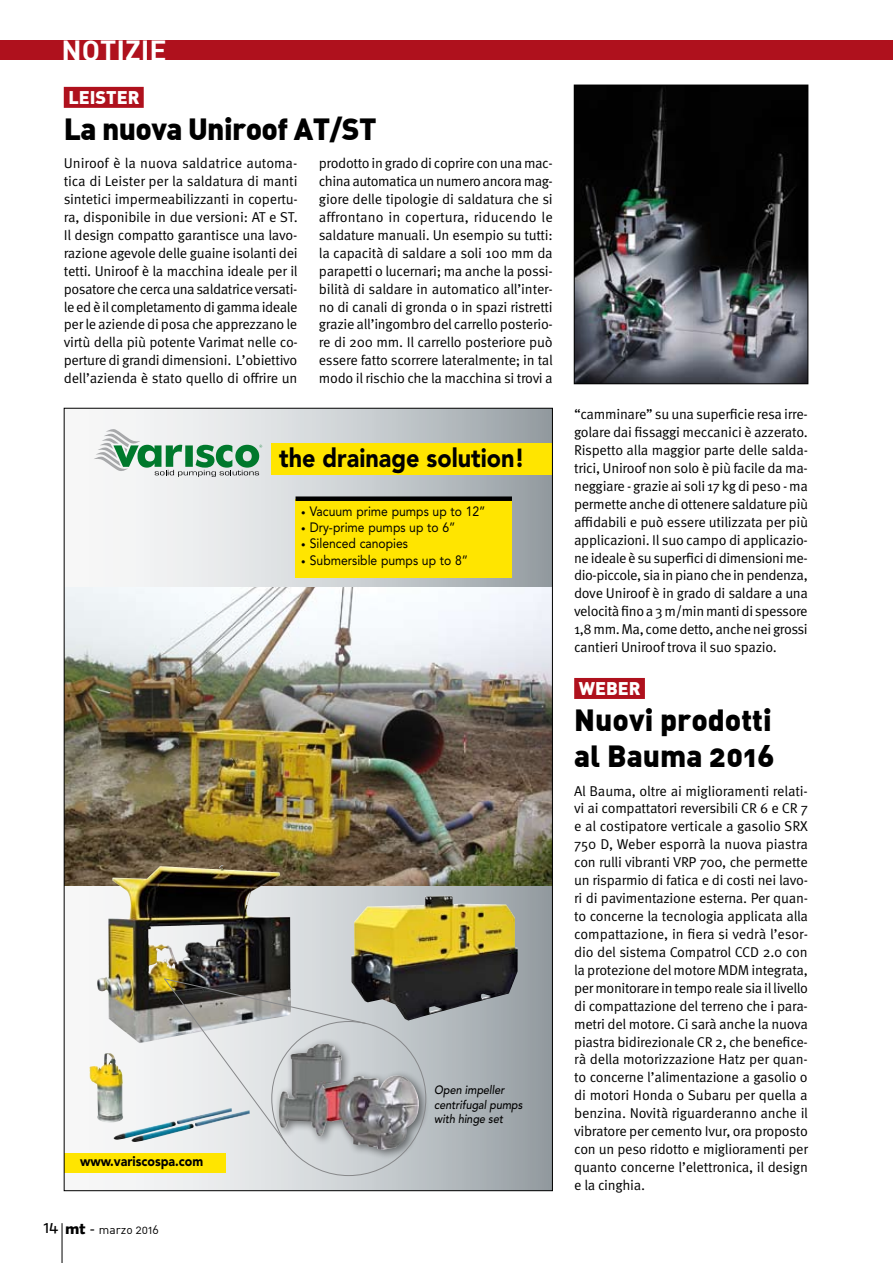
<style>
.page{position:relative;width:893px;height:1263px;background:#fff}
.page>*{position:absolute;margin:0;border:0;box-sizing:border-box;transform-origin:0 0}
.t1{font:30px/36px "DIN Black Alternate";color:#000}
.t2{font:30px "DIN Black Alternate";letter-spacing:-.02em;color:#000}
.t3{font:28.5px "DIN Bold";color:#fff}
.t4{font:900 25.95px "Avenir";color:#000;scale:.9 1}
.t5{font:18px "DIN Black Alternate";color:#fff}
.t6{font:14.25px/18px "Meta Pro";letter-spacing:-.02em;color:#000;text-align:justify}
.t7{font:900 13.8px "Avenir";color:#000;scale:.9 1}
.t8{font:13.5px/16.2px "Avenir";color:#000;scale:.9 1}
.t9{font:italic 500 12px/14.4px "Avenir";color:#000;scale:.9 1}
.t10{font:12px "DIN Regular Alternate";color:#000}
.s1{font-family:"Fago Ex Lf";font-size:15px}
.s2{font-family:"Syntax LT Std";font-weight:900;font-size:15px}
.s3{font-family:"Syntax LT Std";font-size:15px}
</style>
<div class="page">
<div style="left:64px;top:87px;width:80px;height:21px;background:#af111d"></div>
<div style="left:0;top:40px;width:893px;height:20px;background:#af111d"></div>
<svg style="left:66px;top:410px;width:485px;height:779px"></svg>
<div style="left:271px;top:443px;width:281px;height:32px;background:#ffe500"></div>
<svg style="left:94px;top:428px;width:168px;height:49px"></svg>
<img style="left:66px;top:587px;width:485px;height:299px">
<img style="left:114px;top:1108px;width:50px;height:32px">
<img style="left:131px;top:1110px;width:33px;height:32px">
<img style="left:89px;top:1053px;width:34px;height:69px">
<div style="left:296px;top:499px;width:216px;height:79px;background:#ffe500"></div>
<div style="left:296px;top:496px;width:216px;height:5px;background:#000"></div>
<div style="left:64px;top:1153px;width:161px;height:19px;background:#ffe500"></div>
<img style="left:162px;top:865px;width:61px;height:4px">
<img style="left:416px;top:896px;width:35px;height:9px">
<div style="left:273px;top:1038px;width:156px;height:122px;background:#000;opacity:.5"></div>
<img style="left:279px;top:1044px;width:140px;height:106px">
<svg style="left:164px;top:978px;width:202px;height:166px"></svg>
<hr style="left:62px;top:1223px;width:1px;height:40px;background:#000">
<div style="left:574px;top:678px;width:71px;height:21px;background:#af111d"></div>
<img style="left:576px;top:87px;width:230px;height:295px">
<div style="left:574px;top:85px;width:234px;height:299px;border:1px solid #000"></div>
<h2 class="t3" style="left:62px;top:32px;width:107px">NOTIZIE</h2>
<p class="t5" style="left:69px;top:85px;width:72px">LEISTER</p>
<h1 class="t2" style="left:64px;top:109px;width:314px">La nuova Uniroof AT/ST</h1>
<p class="t6" style="left:64px;top:155px;width:236px">Uniroof è la nuova saldatrice automa&shy;tica di Leister per la saldatura di manti sintetici impermeabilizzanti in copertu&shy;ra, disponibile in due versioni: AT e ST.<br>Il design compatto garantisce una lavo&shy;razione agevole delle guaine isolanti dei tetti. Uniroof è la macchina ideale per il posatore che cerca una saldatrice versati&shy;le ed è il completamento di gamma ideale per le aziende di posa che apprezzano le virtù della più potente Varimat nelle co&shy;perture di grandi dimensioni. L’obiettivo dell’azienda è stato quello di offrire un</p>
<p class="t6" style="left:319px;top:155px;width:235px">prodotto in grado di coprire con una mac&shy;china automatica un numero ancora mag&shy;giore delle tipologie di saldatura che si affrontano in copertura, riducendo le saldature manuali. Un esempio su tutti: la capacità di saldare a soli 100 mm da parapetti o lucernari; ma anche la possi&shy;bilità di saldare in automatico all’inter&shy;no di canali di gronda o in spazi ristretti grazie all’ingombro del carrello posterio&shy;re di 200 mm. Il carrello posteriore può essere fatto scorrere lateralmente; in tal modo il rischio che la macchina si trovi a</p>
<h3 class="t4" style="left:279px;top:443px;width:275px">the drainage solution!</h3>
<p class="t8" style="left:310px;top:503px;width:197px">Vacuum prime pumps up to 12”<br>Dry-prime pumps up to 6”<br>Silenced canopies<br>Submersible pumps up to 8”</p>
<p class="t7" style="left:80px;top:1153px;width:138px">www.variscospa.com</p>
<p class="t10" style="left:44px;top:1222px;width:116px"><span class="s1">14</span> <span class="s2">mt</span> <span class="s3">-</span> marzo 2016</p>
<p class="t9" style="left:434px;top:1083px;width:100px">Open impeller centrifugal pumps with hinge set</p>
<p class="t6" style="left:574px;top:406px;width:236px">“camminare” su una superficie resa irre&shy;golare dai fissaggi meccanici è azzerato.<br>Rispetto alla maggior parte delle salda&shy;trici, Uniroof non solo è più facile da ma&shy;neggiare - grazie ai soli 17 kg di peso - ma permette anche di ottenere saldature più affidabili e può essere utilizzata per più applicazioni. Il suo campo di applicazio&shy;ne ideale è su superfici di dimensioni me&shy;dio-piccole, sia in piano che in pendenza, dove Uniroof è in grado di saldare a una velocità fino a 3 m/min manti di spessore 1,8 mm. Ma, come detto, anche nei grossi cantieri Uniroof trova il suo spazio.</p>
<p class="t5" style="left:579px;top:676px;width:63px">WEBER</p>
<h1 class="t1" style="left:574px;top:700px;width:202px">Nuovi prodotti al Bauma 2016</h1>
<p class="t6" style="left:574px;top:782px;width:235px">Al Bauma, oltre ai miglioramenti relati&shy;vi ai compattatori reversibili CR 6 e CR 7 e al costipatore verticale a gasolio SRX 750 D, Weber esporrà la nuova piastra con rulli vibranti VRP 700, che permette un risparmio di fatica e di costi nei lavo&shy;ri di pavimentazione esterna. Per quan&shy;to concerne la tecnologia applicata alla compattazione, in fiera si vedrà l’esor&shy;dio del sistema Compatrol CCD 2.0 con la protezione del motore MDM integrata, per monitorare in tempo reale sia il livello di compattazione del terreno che i para&shy;metri del motore. Ci sarà anche la nuova piastra bidirezionale CR 2, che benefice&shy;rà della motorizzazione Hatz per quan&shy;to concerne l’alimentazione a gasolio o di motori Honda o Subaru per quella a benzina. Novità riguarderanno anche il vibratore per cemento Ivur, ora proposto con un peso ridotto e miglioramenti per quanto concerne l’elettronica, il design e la cinghia.</p>
</div>
